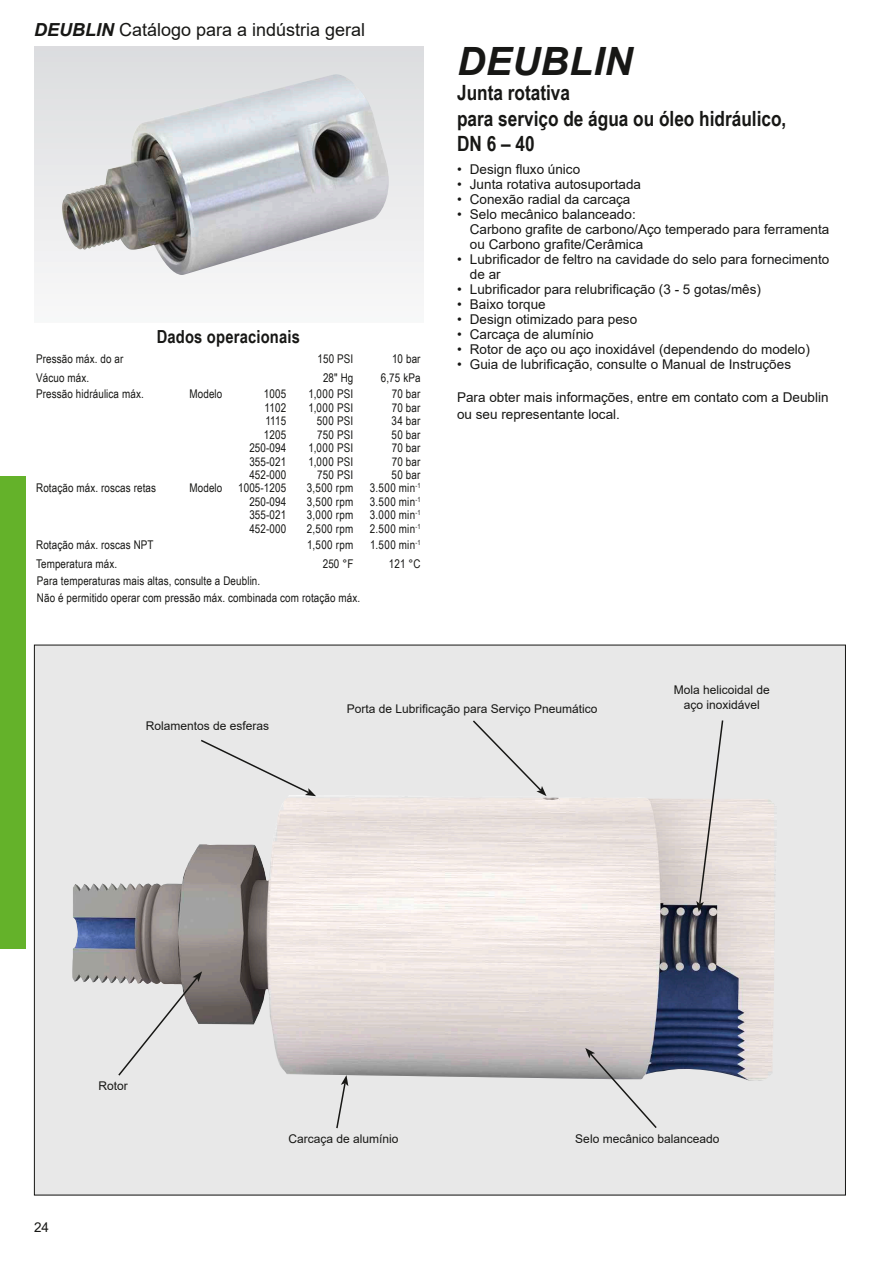
<style>
.page{position:relative;width:893px;height:1263px;background:#fff}
.page>*{position:absolute;margin:0;border:0;box-sizing:border-box;transform-origin:0 0}
.t1{font:italic 700 39px "Arial";letter-spacing:.01em;color:#171715}
.t2{font:700 21px/25.2px "Arial Narrow";color:#171715}
.t3{font:18px "Arial";color:#171715}
.t4{font:700 18px "Arial Narrow";letter-spacing:.01em;color:#171715}
.t5{font:13.5px/15px "Arial";color:#171715}
.t6{font:12px/13.5px "Arial Narrow";letter-spacing:.01em;color:#171715;text-align:justify}
.t7{font:12px/14.4px "Arial";color:#171715;text-align:center}
.s1{font-weight:700;font-style:italic}
</style>
<div class="page">
<div style="left:0;top:476px;width:26px;height:473px;background:#64b22a"></div>
<svg style="left:34px;top:47px;width:389px;height:236px"></svg>
<div style="left:34px;top:645px;width:811px;height:550px;background:#e8e8e8"></div>
<img style="left:62px;top:75px;width:270px;height:175px">
<img style="left:72px;top:796px;width:704px;height:285px">
<svg style="left:473px;top:720px;width:74px;height:76px"></svg>
<svg style="left:117px;top:971px;width:85px;height:106px"></svg>
<svg style="left:335px;top:1075px;width:13px;height:54px"></svg>
<svg style="left:696px;top:720px;width:28px;height:192px"></svg>
<svg style="left:201px;top:739px;width:115px;height:57px"></svg>
<svg style="left:585px;top:1048px;width:73px;height:80px"></svg>
<h3 class="t3" style="left:34px;top:18px;width:333px"><span class="s1">DEUBLIN</span> Catálogo para a indústria geral</h3>
<h3 class="t4" style="left:157px;top:323px;width:145px">Dados operacionais</h3>
<p class="t6" style="left:318px;top:351px;width:37px">150 PSI</p>
<p class="t6" style="left:392px;top:351px;width:30px">10 bar</p>
<p class="t6" style="left:323px;top:370px;width:32px">28" Hg</p>
<p class="t6" style="left:381px;top:370px;width:41px">6,75 kPa</p>
<p class="t6" style="left:36px;top:348px;width:89px;line-height:19.2px">Pressão máx. do ar<br>Vácuo máx.</p>
<p class="t6" style="left:36px;top:387px;width:109px">Pressão hidráulica máx.</p>
<p class="t6" style="left:190px;top:387px;width:34px">Modelo</p>
<p class="t6" style="left:249px;top:387px;width:38px;text-align:right">1005<br>1102<br>1115<br>1205<br>250-094<br>355-021<br>452-000</p>
<p class="t6" style="left:308px;top:387px;width:46px;text-align:right">1,000 PSI<br>1,000 PSI<br>500 PSI<br>750 PSI<br>1,000 PSI<br>1,000 PSI<br>750 PSI</p>
<p class="t6" style="left:391px;top:387px;width:31px">70 bar 70 bar 34 bar 50 bar 70 bar 70 bar 50 bar</p>
<p class="t6" style="left:249px;top:481px;width:38px;text-indent:-11px">1005-1205<br>250-094<br>355-021<br>452-000</p>
<p class="t6" style="left:307px;top:481px;width:48px">3,500 rpm 3,500 rpm 3,000 rpm 2,500 rpm</p>
<p class="t6" style="left:370px;top:481px;width:52px">3.500 min<sup>-1<br></sup>3.500 min<sup>-1<br></sup>3.000 min<sup>-1<br></sup>2.500 min<sup>-1</sup></p>
<p class="t6" style="left:307px;top:537px;width:48px">1,500 rpm</p>
<p class="t6" style="left:370px;top:537px;width:52px">1.500 min<sup>-1</sup></p>
<p class="t6" style="left:323px;top:556px;width:32px">250 °F</p>
<p class="t6" style="left:389px;top:556px;width:33px">121 °C</p>
<p class="t6" style="left:36px;top:481px;width:121px">Rotação máx. roscas retas</p>
<p class="t6" style="left:189px;top:481px;width:34px">Modelo</p>
<p class="t6" style="left:36px;top:534px;width:119px;line-height:19.2px">Rotação máx. roscas NPT<br>Temperatura máx.</p>
<p class="t6" style="left:37px;top:571px;width:325px;line-height:17.7px">Para temperaturas mais altas, consulte a Deublin.<br>Não é permitido operar com pressão máx. combinada com rotação máx.</p>
<h1 class="t1" style="left:457px;top:35px;width:177px">DEUBLIN</h1>
<h2 class="t2" style="left:457px;top:79px;width:331px">Junta rotativa<br>para serviço de água ou óleo hidráulico,<br>DN 6 – 40</h2>
<p class="t5" style="left:457px;top:162px;width:125px">• Design fluxo único</p>
<p class="t5" style="left:457px;top:177px;width:185px">• Junta rotativa autosuportada</p>
<p class="t5" style="left:457px;top:192px;width:175px">• Conexão radial da carcaça</p>
<p class="t5" style="left:470px;top:207px;width:361px;text-indent:-13px">• Selo mecânico balanceado:<br>Carbono grafite de carbono/Aço temperado para ferramenta ou Carbono grafite/Cerâmica</p>
<p class="t5" style="left:470px;top:252px;width:361px;text-indent:-13px">• Lubrificador de feltro na cavidade do selo para fornecimento de ar</p>
<p class="t5" style="left:457px;top:282px;width:305px">• Lubrificador para relubrificação (3 - 5 gotas/mês)</p>
<p class="t5" style="left:457px;top:297px;width:90px">• Baixo torque</p>
<p class="t5" style="left:457px;top:312px;width:182px">• Design otimizado para peso</p>
<p class="t5" style="left:457px;top:327px;width:138px">• Carcaça de alumínio</p>
<p class="t5" style="left:457px;top:342px;width:354px">• Rotor de aço ou aço inoxidável (dependendo do modelo)</p>
<p class="t5" style="left:457px;top:357px;width:335px">• Guia de lubrificação, consulte o Manual de Instruções</p>
<p class="t5" style="left:457px;top:389px;width:373px;line-height:16.5px">Para obter mais informações, entre em contato com a Deublin ou seu representante local.</p>
<p class="t7" style="left:146px;top:718px;width:125px">Rolamentos de esferas</p>
<p class="t7" style="left:347px;top:701px;width:252px">Porta de Lubrificação para Serviço Pneumático</p>
<p class="t7" style="left:674px;top:683px;width:98px">Mola helicoidal de aço inoxidável</p>
<p class="t7" style="left:98px;top:1078px;width:31px">Rotor</p>
<p class="t5" style="left:34px;top:1220px;width:17px">24</p>
<p class="t7" style="left:288px;top:1132px;width:112px">Carcaça de alumínio</p>
<p class="t7" style="left:575px;top:1132px;width:146px">Selo mecânico balanceado</p>
</div>
